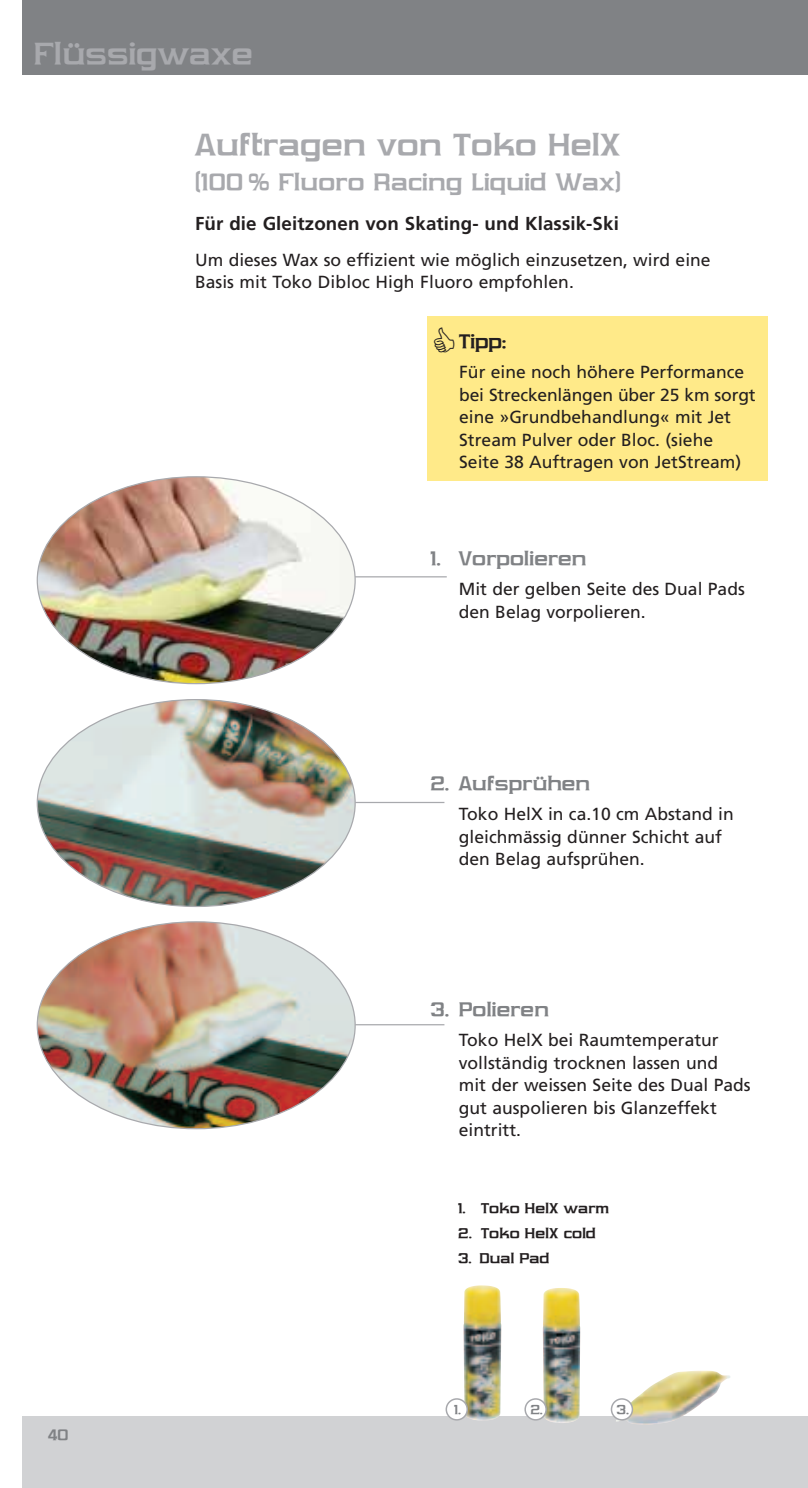
<style>
.page{position:relative;width:808px;height:1488px;background:#fff}
.page>*{position:absolute;margin:0;border:0;box-sizing:border-box;transform-origin:0 0}
.t1{font:700 35px "Vibrocentric";letter-spacing:.01em;color:#a8a9ad}
.t2{font:700 27.25px "Vibrocentric";letter-spacing:.01em;color:#a8a9ad}
.t3{font:700 22.5px "Vibrocentric";letter-spacing:.01em;color:#808285}
.t4{font:700 22.5px "Vibrocentric";color:#231f20}
.t5{font:700 18.75px "Frutiger";letter-spacing:.005em;color:#231f20}
.t6{font:17.5px/22.5px "Frutiger";color:#231f20}
.t7{font:700 17.5px "Vibrocentric";color:#808285}
.t8{font:700 16.25px "Vibrocentric";letter-spacing:.01em;color:#231f20}
.t9{font:700 15px "Vibrocentric";color:#808285}
</style>
<div class="page">
<div style="left:427px;top:316px;width:340px;height:165px;background:#ffea89"></div>
<hr style="left:351px;top:576px;width:95px;height:1px;background:#a8a9ad">
<hr style="left:351px;top:802px;width:93px;height:1px;background:#a8a9ad">
<div style="left:22px;top:0;width:785px;height:75px;background:#808285"></div>
<div style="left:22px;top:1416px;width:785px;height:71px;background:#d1d2d4"></div>
<img style="left:37px;top:477px;width:318px;height:206px;border-radius:50%">
<img style="left:37px;top:699px;width:318px;height:207px;border-radius:50%">
<hr style="left:351px;top:1024px;width:93px;height:1px;background:#a8a9ad">
<img style="left:37px;top:922px;width:318px;height:206px;border-radius:50%">
<img style="left:463px;top:1285px;width:38px;height:135px">
<img style="left:542px;top:1288px;width:38px;height:135px">
<img style="left:615px;top:1370px;width:115px;height:54px">
<div style="left:446px;top:1398px;width:21px;height:21px;background:#fff;border-radius:50%"></div>
<div style="left:445px;top:1398px;width:23px;height:22px;border:2px solid #a8a9ad;border-radius:50%"></div>
<div style="left:525px;top:1398px;width:21px;height:21px;background:#fff;border-radius:50%"></div>
<div style="left:524px;top:1398px;width:23px;height:22px;border:2px solid #a8a9ad;border-radius:50%"></div>
<div style="left:611px;top:1398px;width:21px;height:21px;background:#fff;border-radius:50%"></div>
<div style="left:610px;top:1398px;width:23px;height:22px;border:2px solid #a8a9ad;border-radius:50%"></div>
<h1 class="t1" style="left:34px;top:43px;width:220px">Flüssigwaxe</h1>
<h1 class="t1" style="left:195px;top:134px;width:426px">Auftragen von Toko HelX</h1>
<h2 class="t2" style="left:195px;top:174px;width:427px">(100 % Fluoro Racing Liquid Wax)</h2>
<p class="t5" style="left:195px;top:216px;width:425px">Für die Gleitzonen von Skating- und Klassik-Ski</p>
<p class="t6" style="left:195px;top:250px;width:517px">Um dieses Wax so effizient wie möglich einzusetzen, wird eine<br>Basis mit Toko Dibloc High Fluoro empfohlen.</p>
<p class="t4" style="left:459px;top:335px;width:49px">Tipp:</p>
<p class="t6" style="left:459px;top:362px;width:298px">Für eine noch höhere Performance bei Streckenlängen über 25 km sorgt eine »Grundbehandlung« mit Jet Stream Pulver oder Bloc. (siehe Seite 38 Auftragen von JetStream)</p>
<p class="t3" style="left:430px;top:552px;width:157px">1. Vorpolieren</p>
<p class="t6" style="left:459px;top:579px;width:287px">Mit der gelben Seite des Dual Pads den Belag vorpolieren.</p>
<p class="t3" style="left:430px;top:776px;width:161px">2. Aufsprühen</p>
<p class="t6" style="left:459px;top:804px;width:276px">Toko HelX in ca.10 cm Abstand in gleichmässig dünner Schicht auf den Belag aufsprühen.</p>
<p class="t3" style="left:430px;top:1002px;width:120px">3. Polieren</p>
<p class="t6" style="left:459px;top:1030px;width:293px">Toko HelX bei Raumtemperatur vollständig trocknen lassen und<br>mit der weissen Seite des Dual Pads gut auspolieren bis Glanzeffekt eintritt.</p>
<p class="t8" style="left:458px;top:1203px;width:152px">1. Toko HelX warm</p>
<p class="t8" style="left:458px;top:1228px;width:139px">2. Toko HelX cold</p>
<p class="t8" style="left:458px;top:1253px;width:93px">3. Dual Pad</p>
<p class="t7" style="left:48px;top:1429px;width:22px">40</p>
<p class="t9" style="left:454px;top:1404px;width:8px">1.</p>
<p class="t9" style="left:530px;top:1404px;width:14px">2.</p>
<p class="t9" style="left:616px;top:1404px;width:14px">3.</p>
</div>
